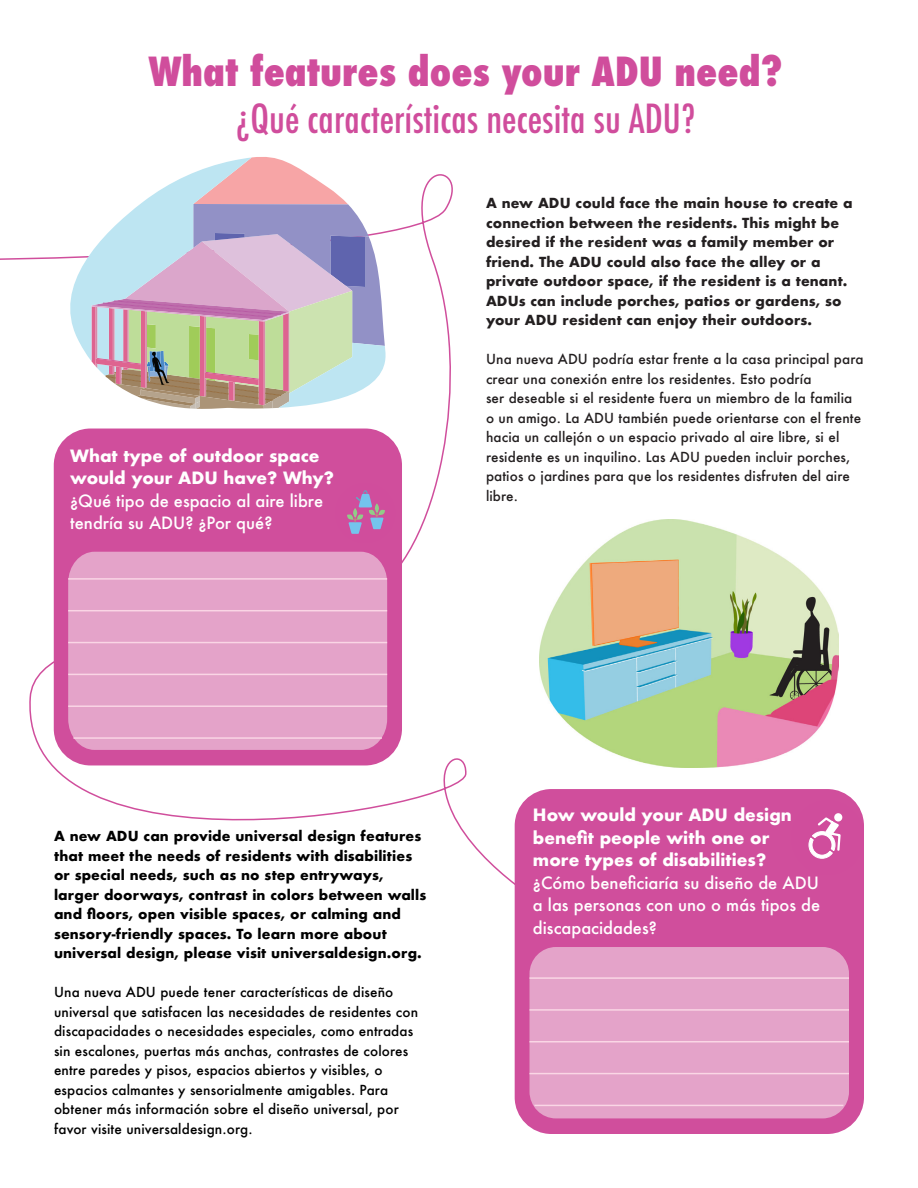
<style>
.page{position:relative;width:918px;height:1188px;background:#fff}
.page>*{position:absolute;margin:0;border:0;box-sizing:border-box;transform-origin:0 0}
.t1{font:500 condensed 39px "Futura";color:#d04d9c}
.t2{font:800 condensed 39px "Futura";color:#d04d9c}
.t3{font:500 16.5px/22.5px "Futura";color:#fff}
.t4{font:700 16.5px/22.5px "Futura";color:#fff}
.t5{font:500 13.5px/19.5px "Futura";letter-spacing:.01em;color:#000}
.t6{font:500 13.5px/19.5px "Futura";letter-spacing:.01em;color:#231f20}
.t7{font:700 13.5px/19.5px "Futura";letter-spacing:.01em;color:#000}
.t8{font:700 13.5px/19.5px "Futura";letter-spacing:.01em;color:#231f20}
</style>
<div class="page">
<svg style="left:0;top:174px;width:546px;height:732px"></svg>
<div style="left:515px;top:789px;width:349px;height:345px;background:#d04e9c;border-radius:37px"></div>
<div style="left:54px;top:429px;width:348px;height:336px;background:#d04e9c;border-radius:37px"></div>
<div style="left:68px;top:552px;width:319px;height:198px;background:#e4a3c9"></div>
<div style="left:530px;top:947px;width:319px;height:171px;background:#e4a3c9;border-radius:27px"></div>
<hr style="left:68px;top:705px;width:319px;height:2px;background:#fad5e5">
<hr style="left:73px;top:737px;width:309px;height:2px;background:#fad5e5">
<hr style="left:68px;top:610px;width:319px;height:1px;background:#fad5e5">
<hr style="left:68px;top:578px;width:319px;height:2px;background:#fad5e5">
<hr style="left:68px;top:642px;width:319px;height:1px;background:#fad5e5">
<hr style="left:68px;top:674px;width:319px;height:1px;background:#fad5e5">
<hr style="left:534px;top:1105px;width:309px;height:1px;background:#fad6e5">
<hr style="left:530px;top:1009px;width:319px;height:2px;background:#fad6e5">
<hr style="left:530px;top:1041px;width:319px;height:2px;background:#fad6e5">
<hr style="left:530px;top:1073px;width:319px;height:1px;background:#fad6e5">
<hr style="left:530px;top:977px;width:319px;height:2px;background:#fad6e5">
<svg style="left:347px;top:490px;width:38px;height:44px"></svg>
<svg style="left:52px;top:157px;width:338px;height:252px"></svg>
<svg style="left:808px;top:800px;width:56px;height:59px"></svg>
<div style="left:834px;top:813px;width:8px;height:9px;background:#fff;border-radius:50%"></div>
<img style="left:540px;top:520px;width:299px;height:248px">
<p class="t2" style="left:148px;top:45px;width:636px">What features does your ADU need?</p>
<p class="t1" style="left:236px;top:94px;width:461px">¿Qué características necesita su ADU?</p>
<p class="t4" style="left:70px;top:444px;width:265px">What type of outdoor space would your ADU have? Why?</p>
<p class="t3" style="left:70px;top:489px;width:254px">¿Qué tipo de espacio al aire libre tendría su ADU? ¿Por qué?</p>
<p class="t8" style="left:486px;top:193px;width:368px">A new ADU could face the main house to create a connection between the residents. This might be</p>
<p class="t8" style="left:486px;top:232px;width:350px">desired if the resident was a family member or friend. The ADU could also face the alley or a</p>
<p class="t8" style="left:486px;top:271px;width:363px">private outdoor space, if the resident is a tenant.<br>ADUs can include porches, patios or gardens, so your ADU resident can enjoy their outdoors.</p>
<p class="t6" style="left:486px;top:349px;width:379px">Una nueva ADU podría estar frente a la casa principal para crear una conexión entre los residentes. Esto podría</p>
<p class="t6" style="left:486px;top:388px;width:377px">ser deseable si el residente fuera un miembro de la familia o un amigo. La ADU también puede orientarse con el frente hacia un callejón o un espacio privado al aire libre, si el residente es un inquilino. Las ADU pueden incluir porches, patios o jardines para que los residentes disfruten del aire libre.</p>
<p class="t7" style="left:54px;top:827px;width:369px">A new ADU can provide universal design features that meet the needs of residents with disabilities or special needs, such as no step entryways,</p>
<p class="t7" style="left:54px;top:885px;width:374px">larger doorways, contrast in colors between walls and floors, open visible spaces, or calming and sensory-friendly spaces. To learn more about</p>
<p class="t7" style="left:54px;top:944px;width:369px">universal design, please visit universaldesign.org.</p>
<p class="t5" style="left:54px;top:983px;width:366px">Una nueva ADU puede tener características de diseño universal que satisfacen las necesidades de residentes con discapacidades o necesidades especiales, como entradas sin escalones, puertas más anchas, contrastes de colores entre paredes y pisos, espacios abiertos y visibles, o</p>
<p class="t5" style="left:54px;top:1080px;width:336px">espacios calmantes y sensorialmente amigables. Para</p>
<p class="t5" style="left:54px;top:1099px;width:346px">obtener más información sobre el diseño universal, por favor visite universaldesign.org.</p>
<p class="t4" style="left:533px;top:804px;width:260px">How would your ADU design benefit people with one or more types of disabilities?</p>
<p class="t3" style="left:533px;top:871px;width:289px;text-align:justify">¿Cómo beneficiaría su diseño de ADU a las personas con uno o más tipos de discapacidades?</p>
</div>
